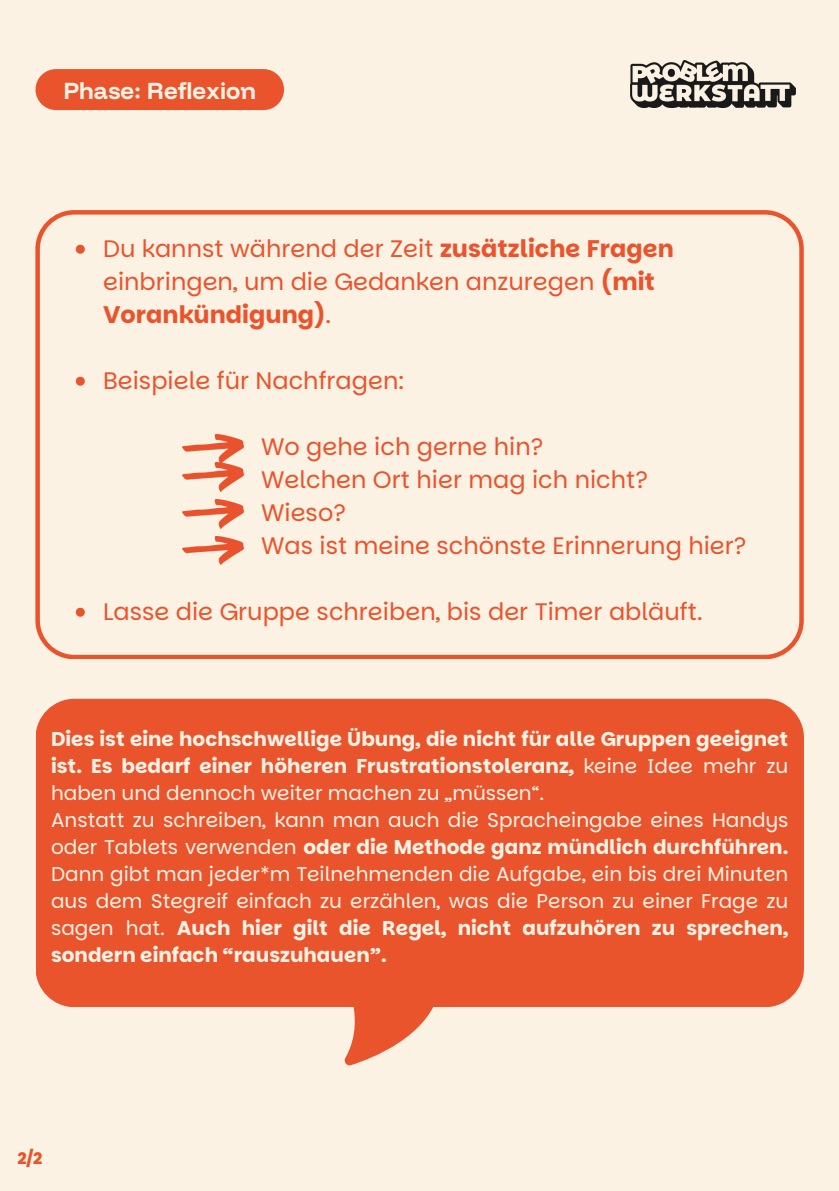
<style>
.page{position:relative;width:839px;height:1191px;background:#fff}
.page>*{position:absolute;margin:0;border:0;box-sizing:border-box;transform-origin:0 0}
.t1{font:24px/33px "Parkinsans";color:#e9542d}
.t2{font:700 24px "Funnel Display";color:#fbf2e4}
.t3{font:20px/27px "Parkinsans";color:#fbf2e4}
.t4{font:800 16px "Parkinsans";color:#e9542d}
.s1{font-weight:700}
</style>
<div class="page">
<div style="left:0;top:0;width:838px;height:1191px;background:#fbf2e4"></div>
<img style="left:630px;top:61px;width:165px;height:46px">
<div style="left:36px;top:699px;width:767px;height:308px;background:#e9542d;border-radius:39px"></div>
<svg style="left:344px;top:1007px;width:90px;height:59px"></svg>
<svg style="left:35px;top:210px;width:768px;height:449px"></svg>
<img style="left:182px;top:435px;width:62px;height:56px">
<div style="left:35px;top:69px;width:249px;height:41px;background:#e9542d;border-radius:20px"></div>
<svg style="left:76px;top:245px;width:9px;height:9px"></svg>
<svg style="left:76px;top:377px;width:9px;height:9px"></svg>
<svg style="left:76px;top:608px;width:9px;height:9px"></svg>
<img style="left:182px;top:500px;width:62px;height:28px">
<img style="left:182px;top:536px;width:62px;height:29px">
<p class="t2" style="left:63px;top:75px;width:194px">Phase: Reflexion</p>
<p class="t1" style="left:103px;top:232px;width:572px">Du kannst während der Zeit <span class="s1">zusätzliche Fragen </span>einbringen, um die Gedanken anzuregen <span class="s1">(mit<br>Vorankündigung)</span>.</p>
<p class="t1" style="left:103px;top:364px;width:302px">Beispiele für Nachfragen:</p>
<p class="t1" style="left:261px;top:430px;width:487px">Wo gehe ich gerne hin?<br>Welchen Ort hier mag ich nicht?<br>Wieso?<br>Was ist meine schönste Erinnerung hier?</p>
<p class="t1" style="left:103px;top:595px;width:601px">Lasse die Gruppe schreiben, bis der Timer abläuft.</p>
<p class="t3" style="left:51px;top:726px;width:738px"><span class="s1">Dies ist eine hochschwellige Übung, die nicht für alle Gruppen geeignet ist. Es bedarf einer höheren Frustrationstoleranz,</span> keine Idee mehr zu haben und dennoch weiter machen zu „müssen“.<br>Anstatt zu schreiben, kann man auch die Spracheingabe eines Handys oder Tablets verwenden <span class="s1">oder die Methode ganz mündlich durchführen.<br></span>Dann gibt man jeder*m Teilnehmenden die Aufgabe, ein bis drei Minuten aus dem Stegreif einfach zu erzählen, was die Person zu einer Frage zu sagen hat. <span class="s1">Auch hier gilt die Regel, nicht aufzuhören zu sprechen, sondern einfach “rauszuhauen”.</span></p>
<p class="t4" style="left:17px;top:1147px;width:27px">2/2</p>
</div>
